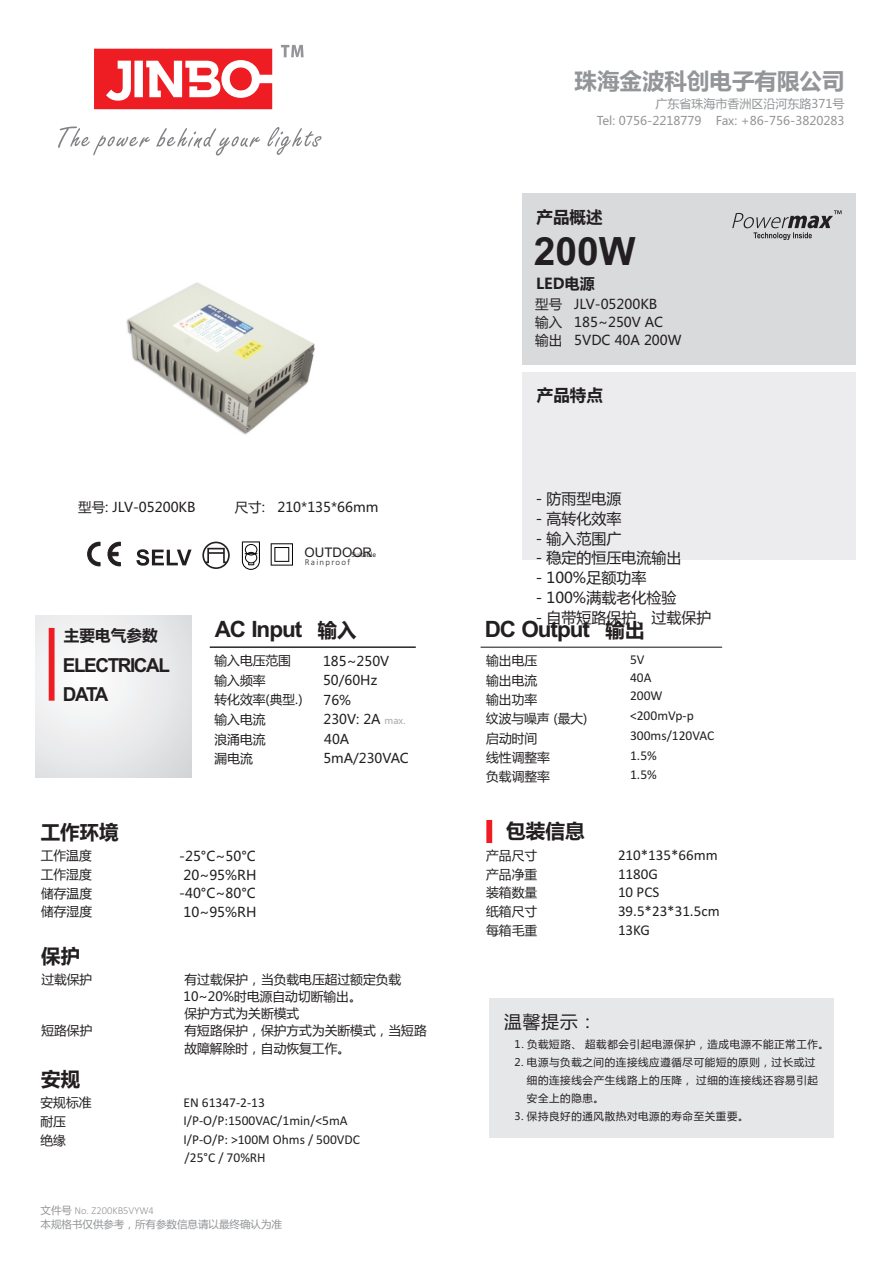
<style>
.page{position:relative;width:893px;height:1263px;background:#fff}
.page>*{position:absolute;margin:0;border:0;box-sizing:border-box;transform-origin:0 0}
.t1{font:700 39px "Arial";color:#231f20}
.t2{font:700 22.5px "Arial";letter-spacing:-.045em;color:#231f20}
.t3{font:700 22.5px "Microsoft Ya Hei";color:#939598}
.t4{font:700 19.65px "Microsoft Ya Hei";color:#231f20}
.t5{font:700 19.5px "Microsoft Ya Hei";color:#231f20}
.t6{font:700 19.35px/28.7px "Arial";letter-spacing:-.075em;color:#231f20}
.t7{font:17.55px "Microsoft Ya Hei";color:#231f20}
.t8{font:700 16.5px "Microsoft Ya Hei";color:#231f20}
.t9{font:700 15.6px "Microsoft Ya Hei";color:#231f20}
.t10{font:15px "Microsoft Ya Hei";color:#231f20}
.t11{font:15px "Calibri";color:#231f20}
.t12{font:700 15px "Microsoft Ya Hei";color:#231f20}
.t13{font:13.5px/18.3px "Calibri";color:#231f20}
.t14{font:13.5px/17.9px "Microsoft Ya Hei";color:#231f20}
.t15{font:13.35px "Microsoft Ya Hei";color:#231f20}
.t16{font:13.2px "Arial";color:#231f20}
.t17{font:12.75px/19.2px "Microsoft Ya Hei";color:#231f20}
.t18{font:12px/17.1px "Microsoft Ya Hei";color:#939598;text-align:right}
.t19{font:10.5px/17.9px "Microsoft Ya Hei";letter-spacing:.06em;color:#231f20}
.t20{font:10.5px "Microsoft Ya Hei";color:#939598}
.t21{font:300 10.5px "Calibri";color:#939598}
.t22{font:9.45px "Microsoft Ya Hei";color:#a8a9ad}
.t23{font:300 9px "Calibri";letter-spacing:.14em;color:#231f20}
.t24{font:7.05px "Ebrima";color:#231f20}
.s1{font-family:"Microsoft Ya Hei";font-size:19.5px}
.s2{font-size:9.45px;color:#a8a9ad}
.s3{font-family:"Microsoft Ya Hei";font-weight:400}
</style>
<div class="page">
<div style="left:523px;top:193px;width:333px;height:171px;background:#d9dadc"></div>
<svg style="left:36px;top:615px;width:156px;height:162px"></svg>
<div style="left:486px;top:820px;width:6px;height:23px;background:#ee1d23"></div>
<div style="left:49px;top:628px;width:6px;height:73px;background:#ee1d23"></div>
<hr style="left:210px;top:647px;width:206px;height:1px;background:#231f20">
<svg style="left:94px;top:49px;width:178px;height:60px"></svg>
<svg style="left:281px;top:45px;width:23px;height:12px"></svg>
<svg style="left:58px;top:127px;width:202px;height:29px"></svg>
<svg style="left:267px;top:127px;width:54px;height:28px"></svg>
<svg style="left:732px;top:210px;width:109px;height:30px"></svg>
<div style="left:489px;top:997px;width:344px;height:140px;background:#e6e7e9"></div>
<hr style="left:481px;top:647px;width:241px;height:1px;background:#231f20">
<svg style="left:202px;top:542px;width:28px;height:27px"></svg>
<svg style="left:87px;top:542px;width:33px;height:24px"></svg>
<svg style="left:136px;top:549px;width:56px;height:17px"></svg>
<svg style="left:271px;top:543px;width:22px;height:23px"></svg>
<svg style="left:241px;top:541px;width:19px;height:29px"></svg>
<div style="left:523px;top:372px;width:333px;height:187px;background:#ececee"></div>
<img style="left:126px;top:282px;width:189px;height:153px">
<p class="t14" style="left:78px;top:499px;width:119px">型号: JLV-05200KB</p>
<p class="t14" style="left:235px;top:499px;width:145px">尺寸: 210*135*66mm</p>
<p class="t16" style="left:305px;top:547px;width:69px">OUTDOOR</p>
<p class="t23" style="left:305px;top:559px;width:47px">Rainproof</p>
<p class="t24" style="left:351px;top:552px;width:26px">Suitable</p>
<p class="t9" style="left:64px;top:628px;width:95px">主要电气参数</p>
<h2 class="t2" style="left:215px;top:621px;width:143px">AC Input <span class="s1">输入</span></h2>
<h3 class="t6" style="left:63px;top:653px;width:108px">ELECTRICAL<br>DATA</h3>
<p class="t17" style="left:214px;top:652px;width:78px">输入电压范围</p>
<p class="t15" style="left:323px;top:655px;width:68px">185~250V</p>
<p class="t17" style="left:214px;top:671px;width:52px">输入频率</p>
<p class="t15" style="left:323px;top:674px;width:56px">50/60Hz</p>
<p class="t17" style="left:215px;top:691px;width:90px">转化效率(典型.)</p>
<p class="t15" style="left:324px;top:694px;width:29px">76%</p>
<p class="t17" style="left:214px;top:710px;width:52px">输入电流</p>
<p class="t15" style="left:324px;top:713px;width:84px">230V: 2A <span class="s2">max.</span></p>
<p class="t17" style="left:215px;top:731px;width:52px">浪涌电流</p>
<p class="t15" style="left:324px;top:733px;width:27px">40A</p>
<p class="t17" style="left:215px;top:750px;width:40px">漏电流</p>
<p class="t15" style="left:323px;top:752px;width:87px">5mA/230VAC</p>
<p class="t22" style="left:323px;top:716px;width:4px">.</p>
<h3 class="t5" style="left:41px;top:823px;width:80px">工作环境</h3>
<p class="t17" style="left:41px;top:847px;width:52px">工作温度</p>
<p class="t14" style="left:179px;top:848px;width:78px">-25°C~50°C</p>
<p class="t17" style="left:41px;top:866px;width:52px">工作湿度</p>
<p class="t14" style="left:183px;top:867px;width:74px">20~95%RH</p>
<p class="t17" style="left:41px;top:884px;width:52px">储存温度</p>
<p class="t14" style="left:179px;top:885px;width:78px">-40°C~80°C</p>
<p class="t17" style="left:41px;top:903px;width:52px">储存湿度</p>
<p class="t14" style="left:183px;top:904px;width:74px">10~95%RH</p>
<h3 class="t5" style="left:41px;top:947px;width:40px">保护</h3>
<p class="t17" style="left:41px;top:971px;width:52px">过载保护</p>
<p class="t17" style="left:41px;top:1022px;width:52px">短路保护</p>
<p class="t17" style="left:184px;top:971px;width:245px;line-height:17.2px">有过载保护，当负载电压超过额定负载<br>10~20%时电源自动切断输出。<br>保护方式为关断模式<br>有短路保护，保护方式为关断模式，当短路故障解除时，自动恢复工作。</p>
<h3 class="t5" style="left:41px;top:1070px;width:40px">安规</h3>
<p class="t17" style="left:41px;top:1093px;width:52px">安规标准</p>
<p class="t13" style="left:184px;top:1094px;width:83px">EN 61347-2-13</p>
<p class="t17" style="left:41px;top:1113px;width:27px">耐压</p>
<p class="t13" style="left:184px;top:1113px;width:166px">I/P-O/P:1500VAC/1min/&lt;5mA</p>
<p class="t17" style="left:41px;top:1132px;width:27px">绝缘</p>
<p class="t13" style="left:184px;top:1132px;width:178px;line-height:17.9px">I/P-O/P: &gt;100M Ohms / 500VDC /25°C / 70%RH</p>
<p class="t21" style="left:41px;top:1206px;width:115px"><span class="s3">文件号</span> No. Z200KB5VYW4</p>
<p class="t20" style="left:41px;top:1219px;width:243px">本规格书仅供参考，所有参数信息请以最终确认为准</p>
<h2 class="t3" style="left:575px;top:71px;width:271px">珠海金波科创电子有限公司</h2>
<p class="t18" style="left:597px;top:96px;width:249px">广东省珠海市香洲区沿河东路371号<br>Tel: 0756-2218779 Fax: +86-756-3820283</p>
<p class="t8" style="left:537px;top:210px;width:67px">产品概述</p>
<h1 class="t1" style="left:534px;top:236px;width:103px">200W</h1>
<p class="t14" style="left:535px;top:296px;width:148px">型号<br>输入 185~250V AC<br>输出 5VDC 40A 200W</p>
<p class="t12" style="left:536px;top:276px;width:60px">LED电源</p>
<p class="t14" style="left:574px;top:296px;width:85px">JLV-05200KB</p>
<p class="t8" style="left:537px;top:387px;width:67px">产品特点</p>
<p class="t10" style="left:536px;top:492px;width:87px">- 防雨型电源</p>
<p class="t10" style="left:536px;top:512px;width:87px">- 高转化效率</p>
<p class="t10" style="left:536px;top:531px;width:87px">- 输入范围广</p>
<p class="t10" style="left:536px;top:551px;width:147px">- 稳定的恒压电流输出</p>
<p class="t10" style="left:536px;top:571px;width:112px">- 100%足额功率</p>
<p class="t10" style="left:536px;top:591px;width:142px">- 100%满载老化检验</p>
<p class="t10" style="left:536px;top:611px;width:177px">- 自带短路保护、过载保护</p>
<h2 class="t2" style="left:485px;top:621px;width:161px">DC Output <span class="s1">输出</span></h2>
<p class="t17" style="left:486px;top:652px;width:103px">输出电压<br>输出电流<br>输出功率<br>纹波与噪声 (最大)启动时间<br>线性调整率<br>负载调整率</p>
<p class="t13" style="left:630px;top:651px;width:34px">5V<br>40A<br>200W</p>
<p class="t13" style="left:630px;top:706px;width:86px;line-height:20.2px">&lt;200mVp-p<br>300ms/120VAC<br>1.5%</p>
<p class="t13" style="left:630px;top:766px;width:28px">1.5%</p>
<h3 class="t4" style="left:506px;top:822px;width:80px">包装信息</h3>
<p class="t17" style="left:486px;top:847px;width:52px">产品尺寸</p>
<p class="t11" style="left:618px;top:849px;width:101px">210*135*66mm</p>
<p class="t17" style="left:486px;top:866px;width:52px">产品净重</p>
<p class="t11" style="left:618px;top:867px;width:41px">1180G</p>
<p class="t17" style="left:486px;top:884px;width:52px">装箱数量</p>
<p class="t11" style="left:618px;top:886px;width:43px">10 PCS</p>
<p class="t17" style="left:486px;top:903px;width:52px">纸箱尺寸</p>
<p class="t11" style="left:618px;top:905px;width:103px">39.5*23*31.5cm</p>
<p class="t17" style="left:486px;top:921px;width:52px">每箱毛重</p>
<p class="t11" style="left:618px;top:923px;width:33px">13KG</p>
<h3 class="t7" style="left:504px;top:1014px;width:94px">温馨提示：</h3>
<p class="t19" style="left:515px;top:1036px;width:316px">1. 负载短路、 超载都会引起电源保护，造成电源不能正常工作。</p>
<p class="t19" style="left:527px;top:1054px;width:292px;text-indent:-12px">2. 电源与负载之间的连接线应遵循尽可能短的原则，过长或过细的连接线会产生线路上的压降， 过细的连接线还容易引起安全上的隐患。</p>
<p class="t19" style="left:514px;top:1108px;width:236px">3. 保持良好的通风散热对电源的寿命至关重要。</p>
</div>
